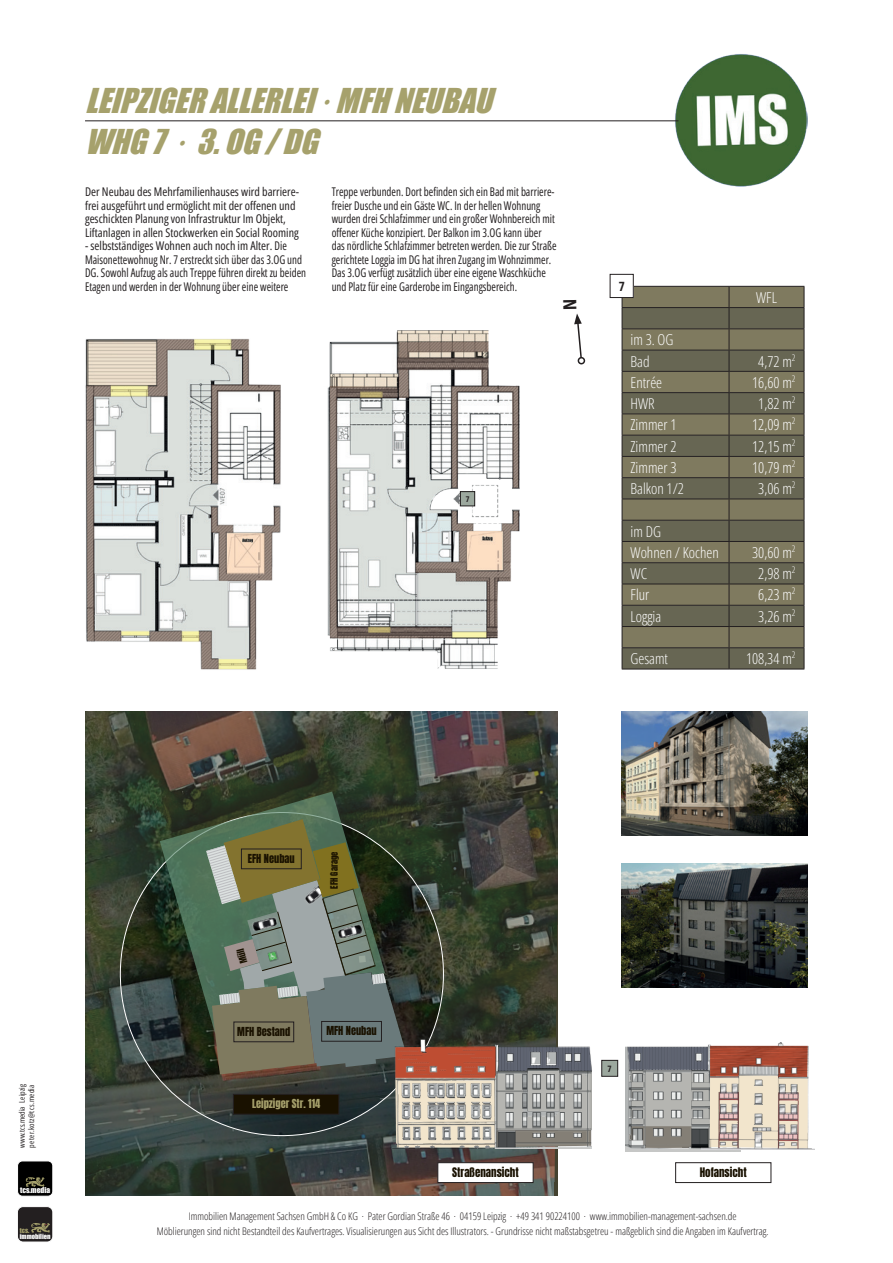
<style>
.page{position:relative;width:893px;height:1263px;background:#fff}
.page>*{position:absolute;margin:0;border:0;box-sizing:border-box;transform-origin:0 0}
.t1{font:italic 31.5px/40.5px "Impact";color:#a6a16c}
.t2{font:300 15px/21.3px "Open Sans Condensed";color:#fff}
.t3{font:700 12.75px "Open Sans Condensed";color:#231f20}
.t4{font:12px/13.5px "Open Sans Condensed";color:#231f20;scale:.91 1}
.t5{font:12px/13.5px "Open Sans Condensed";color:#231f20}
.t6{font:10.95px "Anton";color:#191100}
.t7{font:300 10.5px/15px "Open Sans Condensed";color:#231f20;text-align:center}
.t8{font:10.35px "Anton";color:#191100}
.t9{font:10.35px "Anton";color:#a6a16c}
.t10{font:700 8.85px "Open Sans Condensed";color:#231f20}
.t11{font:8.55px "Anton";color:#191100}
.t12{font:700 7.95px "Open Sans Condensed";color:#231f20}
.t13{font:7.8px/9.3px "Open Sans Condensed";color:#231f20}
.t14{font:7.5px "Impact";color:#fff}
.t15{font:6.6px "Impact";color:#fff}
.t16{font:6.6px "Impact";color:#a6a16c}
</style>
<div class="page">
<img style="left:675px;top:54px;width:133px;height:132px">
<div style="left:17px;top:1206px;width:36px;height:36px;background:#231f20;border-radius:6px"></div>
<div style="left:17px;top:1206px;width:36px;height:36px;border:1px solid #fff;border-radius:6px"></div>
<svg style="left:31px;top:1223px;width:19px;height:10px"></svg>
<div style="left:18px;top:1161px;width:35px;height:35px;background:#000;border-radius:5px"></div>
<div style="left:17px;top:1161px;width:36px;height:35px;border:1px solid #fff;border-radius:5px"></div>
<svg style="left:26px;top:1177px;width:19px;height:10px"></svg>
<img style="left:622px;top:712px;width:186px;height:124px">
<img style="left:85px;top:712px;width:472px;height:484px">
<svg style="left:119px;top:811px;width:325px;height:326px;background:#374139"></svg>
<svg style="left:160px;top:791px;width:225px;height:243px;background:#324432"></svg>
<img style="left:386px;top:1147px;width:115px;height:5px">
<svg style="left:196px;top:819px;width:362px;height:328px;background:#595c4d"></svg>
<img style="left:495px;top:1040px;width:97px;height:108px">
<img style="left:626px;top:1046px;width:115px;height:106px">
<svg style="left:628px;top:1046px;width:73px;height:102px;background:#929393"></svg>
<img style="left:701px;top:1042px;width:114px;height:107px">
<svg style="left:437px;top:1162px;width:97px;height:21px"></svg>
<svg style="left:675px;top:1162px;width:96px;height:21px"></svg>
<hr style="left:85px;top:120px;width:593px;height:1px;background:#231f20">
<div style="left:577px;top:357px;width:8px;height:8px;border:2px solid #231f20;border-radius:50%"></div>
<div style="left:623px;top:287px;width:181px;height:20px;background:#7f7a5f"></div>
<svg style="left:623px;top:308px;width:181px;height:361px;background:#6e6b55"></svg>
<hr style="left:622px;top:286px;width:107px;height:1px;background:#231f20">
<hr style="left:729px;top:286px;width:75px;height:1px;background:#231f20">
<hr style="left:622px;top:307px;width:107px;height:1px;background:#231f20">
<hr style="left:729px;top:307px;width:75px;height:1px;background:#231f20">
<hr style="left:622px;top:328px;width:107px;height:1px;background:#231f20">
<hr style="left:729px;top:328px;width:75px;height:1px;background:#231f20">
<hr style="left:622px;top:350px;width:107px;height:1px;background:#231f20">
<hr style="left:729px;top:350px;width:75px;height:1px;background:#231f20">
<hr style="left:622px;top:371px;width:107px;height:1px;background:#231f20">
<hr style="left:729px;top:371px;width:75px;height:1px;background:#231f20">
<hr style="left:622px;top:392px;width:107px;height:1px;background:#231f20">
<hr style="left:729px;top:392px;width:75px;height:1px;background:#231f20">
<hr style="left:622px;top:413px;width:107px;height:1px;background:#231f20">
<hr style="left:729px;top:413px;width:75px;height:1px;background:#231f20">
<hr style="left:622px;top:435px;width:107px;height:1px;background:#231f20">
<hr style="left:729px;top:435px;width:75px;height:1px;background:#231f20">
<hr style="left:622px;top:456px;width:107px;height:1px;background:#231f20">
<hr style="left:729px;top:456px;width:75px;height:1px;background:#231f20">
<hr style="left:622px;top:477px;width:107px;height:1px;background:#231f20">
<hr style="left:729px;top:477px;width:75px;height:1px;background:#231f20">
<hr style="left:622px;top:499px;width:107px;height:1px;background:#231f20">
<hr style="left:729px;top:499px;width:75px;height:1px;background:#231f20">
<hr style="left:622px;top:520px;width:107px;height:1px;background:#231f20">
<hr style="left:729px;top:520px;width:75px;height:1px;background:#231f20">
<hr style="left:622px;top:541px;width:107px;height:1px;background:#231f20">
<hr style="left:729px;top:541px;width:75px;height:1px;background:#231f20">
<hr style="left:622px;top:562px;width:107px;height:1px;background:#231f20">
<hr style="left:729px;top:562px;width:75px;height:1px;background:#231f20">
<hr style="left:622px;top:584px;width:107px;height:1px;background:#231f20">
<hr style="left:729px;top:584px;width:75px;height:1px;background:#231f20">
<hr style="left:622px;top:605px;width:107px;height:1px;background:#231f20">
<hr style="left:729px;top:605px;width:75px;height:1px;background:#231f20">
<hr style="left:622px;top:626px;width:107px;height:1px;background:#231f20">
<hr style="left:729px;top:626px;width:75px;height:1px;background:#231f20">
<hr style="left:622px;top:647px;width:107px;height:1px;background:#231f20">
<svg style="left:622px;top:298px;width:1px;height:371px"></svg>
<hr style="left:729px;top:647px;width:75px;height:1px;background:#231f20">
<svg style="left:729px;top:287px;width:1px;height:382px"></svg>
<svg style="left:804px;top:287px;width:1px;height:382px"></svg>
<hr style="left:622px;top:669px;width:107px;height:1px;background:#231f20">
<hr style="left:729px;top:669px;width:75px;height:1px;background:#231f20">
<div style="left:610px;top:274px;width:23px;height:24px;background:#fff"></div>
<div style="left:610px;top:274px;width:24px;height:24px;border:1px solid #231f20"></div>
<img style="left:622px;top:863px;width:186px;height:125px">
<img style="left:85px;top:339px;width:196px;height:331px">
<img style="left:327px;top:330px;width:193px;height:339px">
<div style="left:460px;top:492px;width:15px;height:14px;background:#9ca89e"></div>
<div style="left:460px;top:491px;width:15px;height:15px;border:1px solid #231f20"></div>
<div style="left:602px;top:1060px;width:16px;height:16px;background:#9ca89e"></div>
<div style="left:601px;top:1060px;width:17px;height:17px;border:1px solid #231f20"></div>
<svg style="left:574px;top:313px;width:9px;height:46px"></svg>
<h1 class="t1" style="left:85px;top:80px;width:421px">LEIPZIGERALLERLEI·MFHNEUBAU<br>WHG7·3.OG/DG</h1>
<p class="t5" style="left:85px;top:185px;width:215px">Der Neubau des Mehrfamilienhauses wird barriere&shy;frei ausgeführt und ermöglicht mit der offenen und geschickten Planung von Infrastruktur Im Objekt, Liftanlagen in allen Stockwerken ein Social Rooming</p>
<p class="t5" style="left:85px;top:239px;width:223px">- selbstständiges Wohnen auch noch im Alter. Die Maisonettewohnug Nr. 7 erstreckt sich über das 3.OG und DG. Sowohl Aufzug als auch Treppe führen direkt zu beiden Etagen und werden in der Wohnung über eine weitere</p>
<p class="t4" style="left:332px;top:185px;width:249px">Treppe verbunden. Dort befinden sich ein Bad mit barriere&shy;freier Dusche und ein Gäste WC. In der hellen Wohnung wurden drei Schlafzimmer und ein großer Wohnbereich mit offener Küche konzipiert. Der Balkon im 3.OG kann über das nördliche Schlafzimmer betreten werden. Die zur Straße gerichtete Loggia im DG hat ihren Zugang im Wohnzimmer.<br>Das 3.OG verfügt zusätzlich über eine eigene Waschküche und Platz für eine Garderobe im Eingangsbereich.</p>
<p class="t12" style="left:466px;top:493px;width:5px">7</p>
<p class="t3" style="left:619px;top:277px;width:7px">7</p>
<p class="t2" style="left:631px;top:329px;width:44px">im 3. OG<br>Bad</p>
<p class="t2" style="left:756px;top:286px;width:22px">WFL</p>
<p class="t2" style="left:758px;top:350px;width:39px">4,72 m<sup>2</sup></p>
<p class="t2" style="left:631px;top:371px;width:33px">Entrée</p>
<p class="t2" style="left:752px;top:371px;width:45px">16,60 m<sup>2</sup></p>
<p class="t2" style="left:631px;top:393px;width:26px">HWR</p>
<p class="t2" style="left:758px;top:393px;width:39px">1,82 m<sup>2</sup></p>
<p class="t2" style="left:631px;top:414px;width:47px">Zimmer 1</p>
<p class="t2" style="left:752px;top:414px;width:45px">12,09 m<sup>2</sup></p>
<p class="t2" style="left:631px;top:435px;width:47px">Zimmer 2</p>
<p class="t2" style="left:752px;top:435px;width:45px">12,15 m<sup>2</sup></p>
<p class="t2" style="left:631px;top:456px;width:47px">Zimmer 3</p>
<p class="t2" style="left:752px;top:456px;width:45px">10,79 m<sup>2</sup></p>
<p class="t2" style="left:631px;top:478px;width:55px">Balkon 1/2</p>
<p class="t2" style="left:758px;top:478px;width:39px">3,06 m<sup>2</sup></p>
<p class="t2" style="left:631px;top:520px;width:90px">im DG<br>Wohnen / Kochen</p>
<p class="t2" style="left:752px;top:541px;width:45px">30,60 m<sup>2</sup></p>
<p class="t2" style="left:631px;top:563px;width:18px">WC</p>
<p class="t2" style="left:758px;top:563px;width:39px">2,98 m<sup>2</sup></p>
<p class="t2" style="left:631px;top:584px;width:20px">Flur</p>
<p class="t2" style="left:758px;top:584px;width:39px">6,23 m<sup>2</sup></p>
<p class="t2" style="left:631px;top:605px;width:32px">Loggia</p>
<p class="t2" style="left:758px;top:605px;width:39px">3,26 m<sup>2</sup></p>
<p class="t2" style="left:631px;top:648px;width:39px">Gesamt</p>
<p class="t2" style="left:746px;top:648px;width:51px">108,34 m<sup>2</sup></p>
<p class="t13" style="left:17px;top:1147px;width:65px;rotate:-90deg">www.tcs.media Leipzig peter.kotz@tcs.media</p>
<p class="t14" style="left:20px;top:1184px;width:32px">tcs.media</p>
<p class="t16" style="left:20px;top:1225px;width:11px">tcs.</p>
<p class="t15" style="left:20px;top:1231px;width:32px">immobilien</p>
<p class="t8" style="left:248px;top:853px;width:48px">EFH Neubau</p>
<p class="t11" style="left:330px;top:889px;width:38px;rotate:-90deg">EFH Garage</p>
<p class="t11" style="left:240px;top:964px;width:16px;rotate:-105deg">Müll</p>
<p class="t8" style="left:237px;top:1026px;width:55px">MFH Bestand</p>
<p class="t8" style="left:326px;top:1026px;width:52px">MFH Neubau</p>
<p class="t9" style="left:252px;top:1098px;width:70px">Leipziger Str. 114</p>
<p class="t10" style="left:608px;top:1062px;width:6px">7</p>
<p class="t6" style="left:452px;top:1166px;width:68px">Straßenansicht</p>
<p class="t6" style="left:700px;top:1166px;width:48px">Hofansicht</p>
<p class="t7" style="left:157px;top:1208px;width:613px">Immobilien Management Sachsen GmbH &amp; Co KG · Pater Gordian Straße 46 · 04159 Leipzig · +49 341 90224100 · www.immobilien-management-sachsen.de<br>Möblierungen sind nicht Bestandteil des Kaufvertrages. Visualisierungen aus Sicht des Illustrators. - Grundrisse nicht maßstabsgetreu - maßgeblich sind die Angaben im Kaufvertrag.</p>
</div>
